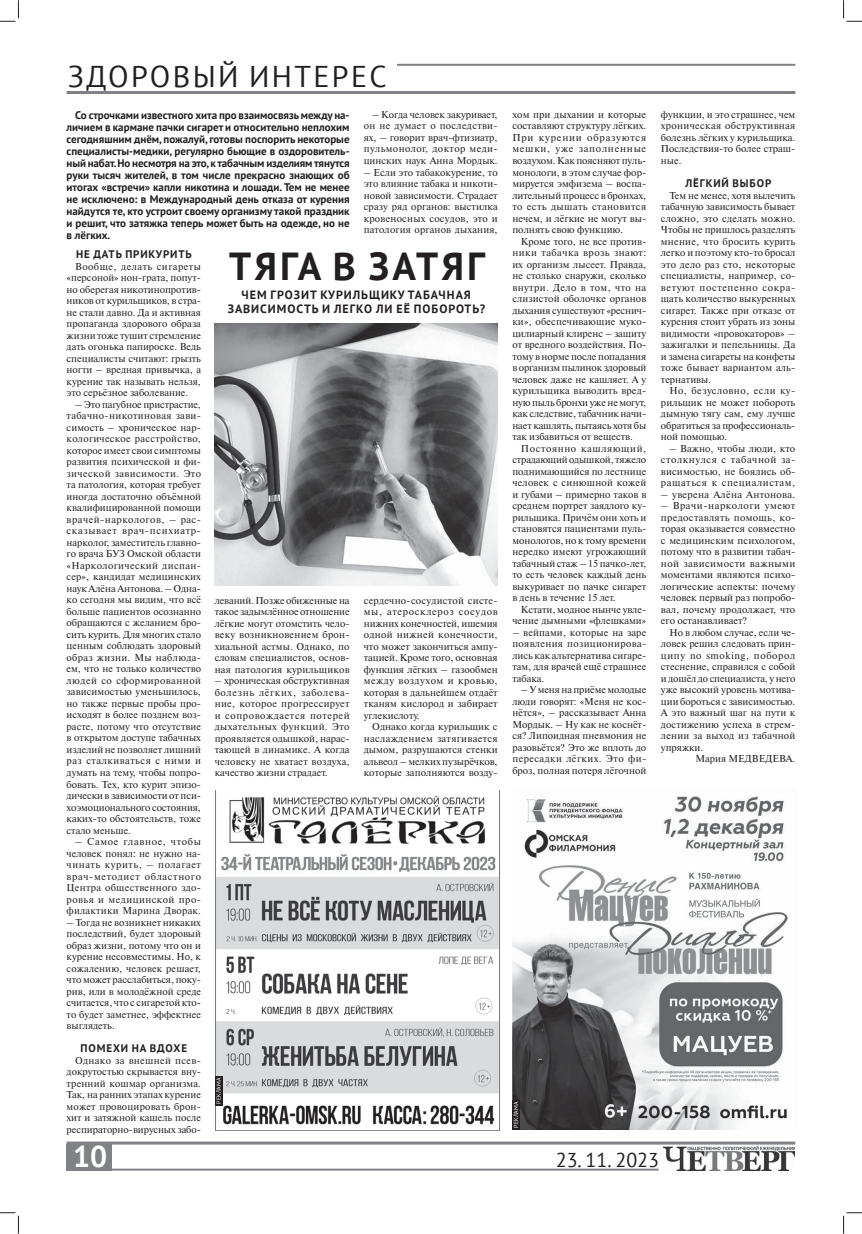
<style>
.page{position:relative;width:862px;height:1234px;background:#fff}
.page>*{position:absolute;margin:0;border:0;box-sizing:border-box;transform-origin:0 0}
.t1{font:700 39px "PT Sans";letter-spacing:.08em;color:#231f20}
.t2{font:30px "PT Sans";letter-spacing:.08em;color:#231f20}
.t3{font:700 30px "PT Sans";color:#fff}
.t4{font:20px "PT Sans";color:#231f20}
.t5{font:700 12px/14px "PT Sans";letter-spacing:.08em;color:#231f20;text-align:center}
.t6{font:700 11px/12px "PT Sans";color:#231f20;text-align:justify}
.t7{font:700 11px "PT Sans";letter-spacing:.08em;color:#231f20}
.t8{font:10px/11.5px "Newton C";color:#231f20;text-align:justify}
.t9{font:10px "Newton C";letter-spacing:.03em;color:#231f20}
.t10{font:6px "PT Sans";color:#fff}
</style>
<div class="page">
<hr style="left:67px;top:1168px;width:591px;height:2px;background:#808285">
<div style="left:67px;top:1144px;width:45px;height:26px;background:#808285"></div>
<hr style="left:67px;top:1141px;width:728px;height:3px;background:#808285">
<img style="left:664px;top:1146px;width:131px;height:24px">
<hr style="left:397px;top:64px;width:398px;height:2px;background:#808285">
<hr style="left:67px;top:91px;width:728px;height:3px;background:#808285">
<img style="left:512px;top:796px;width:276px;height:333px">
<div style="left:512px;top:1099px;width:7px;height:30px;background:#231f20"></div>
<img style="left:215px;top:790px;width:284px;height:340px">
<div style="left:215px;top:1075px;width:7px;height:30px;background:#231f20"></div>
<img style="left:215px;top:323px;width:283px;height:262px">
<svg style="left:0;top:0;width:19px;height:22px"></svg>
<svg style="left:0;top:1212px;width:19px;height:21px"></svg>
<svg style="left:843px;top:0;width:19px;height:22px"></svg>
<svg style="left:843px;top:1212px;width:19px;height:21px"></svg>
<h2 class="t2" style="left:68px;top:56px;width:320px">ЗДОРОВЫЙ ИНТЕРЕС</h2>
<p class="t6" style="left:67px;top:108px;width:284px;text-indent:9px">Со строчками известного хита про взаимосвязь между на&shy;личием в кармане пачки сигарет и относительно неплохим сегодняшним днём, пожалуй, готовы поспорить некоторые специалисты-медики, регулярно бьющие в оздоровитель&shy;ный набат. Но несмотря на это, к табачным изделиям тянутся руки тысяч жителей, в том числе прекрасно знающих об итогах «встречи» капли никотина и лошади. Тем не менее не исключено: в Международный день отказа от курения найдутся те, кто устроит своему организму такой праздник и решит, что затяжка теперь может быть на одежде, но не в лёгких.</p>
<p class="t8" style="left:364px;top:110px;width:135px;text-indent:9px">– Когда человек закуривает, он не думает о последстви&shy;ях, – говорит врач-фтизиатр, пульмонолог, доктор меди&shy;цинских наук Анна Мордык.</p>
<p class="t8" style="left:364px;top:167px;width:135px">– Если это табакокурение, то это влияние табака и никоти&shy;новой зависимости. Страдает сразу ряд органов: выстилка кровеносных сосудов, это и патология органов дыхания,</p>
<p class="t7" style="left:76px;top:247px;width:117px">НЕ ДАТЬ ПРИКУРИТЬ</p>
<p class="t8" style="left:67px;top:261px;width:136px;text-indent:9px">Вообще, делать сигареты «персоной» нон-грата, попут&shy;но оберегая никотинопротив&shy;ников от курильщиков, в стра&shy;не стали давно. Да и активная пропаганда здорового образа жизни тоже тушит стремление дать огонька папироске. Ведь специалисты считают: грызть ногти – вредная привычка, а курение так называть нельзя, это серьёзное заболевание.</p>
<p class="t8" style="left:67px;top:399px;width:136px;text-indent:9px">– Это пагубное пристрастие, табачно-никотиновая зави&shy;симость – хроническое нар&shy;кологическое расстройство, которое имеет свои симптомы развития психической и фи&shy;зической зависимости. Это та патология, которая требует иногда достаточно объёмной квалифицированной помощи врачей-наркологов, – рас&shy;сказывает врач-психиатр&shy;нарколог, заместитель главно&shy;го врача БУЗ Омской области «Наркологический диспан&shy;сер», кандидат медицинских наук Алёна Антонова. – Одна&shy;ко сегодня мы видим, что всё больше пациентов осознанно обращаются с желанием бро&shy;сить курить. Для многих стало ценным соблюдать здоровый образ жизни. Мы наблюда&shy;ем, что не только количество людей со сформированной зависимостью уменьшилось, но также первые пробы про&shy;исходят в более позднем воз&shy;расте, потому что отсутствие в открытом доступе табачных изделий не позволяет лишний раз сталкиваться с ними и думать на тему, чтобы попро&shy;бовать. Тех, кто курит эпизо&shy;дически в зависимости от пси&shy;хоэмоционального состояния, каких-то обстоятельств, тоже стало меньше.</p>
<p class="t8" style="left:67px;top:836px;width:136px;text-indent:9px">– Самое главное, чтобы человек понял: не нужно на&shy;чинать курить, – полагает врач-методист областного Центра общественного здо&shy;ровья и медицинской про&shy;филактики Марина Дворак.</p>
<p class="t8" style="left:67px;top:917px;width:136px">– Тогда не возникнет никаких последствий, будет здоровый образ жизни, потому что он и курение несовместимы. Но, к сожалению, человек решает, что может расслабиться, поку&shy;рив, или в молодёжной среде считается, что с сигаретой кто&shy;то будет заметнее, эффектнее выглядеть.</p>
<p class="t7" style="left:81px;top:1040px;width:108px">ПОМЕХИ НА ВДОХЕ</p>
<p class="t8" style="left:67px;top:1055px;width:136px;text-indent:9px">Однако за внешней псев&shy;докрутостью скрывается вну&shy;тренний кошмар организма.<br>Так, на ранних этапах курение может провоцировать брон&shy;хит и затяжной кашель после респираторно-вирусных забо-</p>
<h1 class="t1" style="left:229px;top:240px;width:257px">ТЯГА В ЗАТЯГ</h1>
<p class="t5" style="left:228px;top:288px;width:259px">ЧЕМ ГРОЗИТ КУРИЛЬЩИКУ ТАБАЧНАЯ<br>ЗАВИСИМОСТЬ И ЛЕГКО ЛИ ЕЁ ПОБОРОТЬ?</p>
<p class="t8" style="left:215px;top:595px;width:136px">леваний. Позже обиженные на такое задымлённое отношение лёгкие могут отомстить чело&shy;веку возникновением брон&shy;хиальной астмы. Однако, по словам специалистов, основ&shy;ная патология курильщиков</p>
<p class="t8" style="left:215px;top:676px;width:136px">– хроническая обструктивная болезнь лёгких, заболева&shy;ние, которое прогрессирует и сопровождается потерей дыхательных функций. Это проявляется одышкой, нарас&shy;тающей в динамике. А когда человеку не хватает воздуха, качество жизни страдает.</p>
<p class="t8" style="left:364px;top:595px;width:135px">сердечно-сосудистой систе&shy;мы, атеросклероз сосудов нижних конечностей, ишемия одной нижней конечности, что может закончиться ампу&shy;тацией. Кроме того, основная функция лёгких – газообмен между воздухом и кровью, которая в дальнейшем отдаёт тканям кислород и забирает углекислоту.</p>
<p class="t8" style="left:364px;top:722px;width:135px;text-indent:9px">Однако когда курильщик с наслаждением затягивается дымом, разрушаются стенки альвеол – мелких пузырёчков, которые заполняются возду-</p>
<p class="t10" style="left:215px;top:1103px;width:27px;rotate:-90deg">РЕКЛАМА</p>
<p class="t8" style="left:512px;top:110px;width:135px">хом при дыхании и которые составляют структуру лёгких.<br>При курении образуются мешки, уже заполненные воздухом. Как поясняют пуль&shy;монологи, в этом случае фор&shy;мируется эмфизема – воспа&shy;лительный процесс в бронхах, то есть дышать становится нечем, и лёгкие не могут вы&shy;полнять свою функцию.</p>
<p class="t8" style="left:512px;top:236px;width:135px;text-indent:9px">Кроме того, не все против&shy;ники табачка врозь знают: их организм лысеет. Правда, не столько снаружи, сколько внутри. Дело в том, что на слизистой оболочке органов дыхания существуют «реснич&shy;ки», обеспечивающие муко&shy;цилиарный клиренс – защиту от вредного воздействия. По&shy;тому в норме после попадания в организм пылинок здоровый человек даже не кашляет. А у курильщика выводить вред&shy;ную пыль бронхи уже не могут, как следствие, табачник начи&shy;нает кашлять, пытаясь хотя бы так избавиться от веществ.</p>
<p class="t8" style="left:512px;top:443px;width:135px;text-indent:9px">Постоянно кашляющий, страдающий одышкой, тяжело поднимающийся по лестнице человек с синюшной кожей и губами – примерно таков в среднем портрет заядлого ку&shy;рильщика. Причём они хоть и становятся пациентами пуль&shy;монологов, но к тому времени нередко имеют угрожающий табачный стаж – 15 пачко-лет, то есть человек каждый день выкуривает по пачке сигарет в день в течение 15 лет.</p>
<p class="t8" style="left:512px;top:604px;width:135px;text-align:right">Кстати, модное нынче увле&shy;чение дымными «флешками»</p>
<p class="t8" style="left:512px;top:627px;width:135px">– вейпами, которые на заре появления позиционирова&shy;лись как альтернатива сигаре&shy;там, для врачей ещё страшнее табака.</p>
<p class="t8" style="left:512px;top:685px;width:135px;text-indent:9px">– У меня на приёме молодые люди говорят: «Меня не кос&shy;нётся», – рассказывает Анна Мордык. – Ну как не коснёт&shy;ся? Липоидная пневмония не разовьётся? Это же вплоть до пересадки лёгких. Это фи&shy;броз, полная потеря лёгочной</p>
<p class="t8" style="left:661px;top:110px;width:136px">функции, и это страшнее, чем хроническая обструктивная болезнь лёгких у курильщика.<br>Последствия-то более страш&shy;ные.</p>
<p class="t7" style="left:685px;top:176px;width:87px">ЛЁГКИЙ ВЫБОР</p>
<p class="t8" style="left:661px;top:190px;width:136px;text-indent:9px">Тем не менее, хотя вылечить табачную зависимость бывает сложно, это сделать можно.<br>Чтобы не пришлось разделять мнение, что бросить курить легко и поэтому кто-то бросал это дело раз сто, некоторые специалисты, например, со&shy;ветуют постепенно сокра&shy;щать количество выкуренных сигарет. Также при отказе от курения стоит убрать из зоны видимости «провокаторов» – зажигалки и пепельницы. Да и замена сигареты на конфеты тоже бывает вариантом аль&shy;тернативы.</p>
<p class="t8" style="left:661px;top:386px;width:136px;text-indent:9px">Но, безусловно, если ку&shy;рильщик не может побороть дымную тягу сам, ему лучше обратиться за профессиональ&shy;ной помощью.</p>
<p class="t8" style="left:661px;top:443px;width:136px;text-indent:9px">– Важно, чтобы люди, кто столкнулся с табачной за&shy;висимостью, не боялись об&shy;ращаться к специалистам,</p>
<p class="t9" style="left:661px;top:490px;width:136px">– уверена Алёна Антонова.</p>
<p class="t8" style="left:661px;top:501px;width:136px">– Врачи-наркологи умеют предоставлять помощь, ко&shy;торая оказывается совместно с медицинским психологом, потому что в развитии табач&shy;ной зависимости важными моментами являются психо&shy;логические аспекты: почему человек первый раз попробо&shy;вал, почему продолжает, что его останавливает?</p>
<p class="t8" style="left:661px;top:627px;width:136px;text-indent:9px">Но в любом случае, если че&shy;ловек решил следовать прин&shy;ципу no smoking, поборол стеснение, справился с собой и дошёл до специалиста, у него уже высокий уровень мотива&shy;ции бороться с зависимостью.<br>А это важный шаг на пути к достижению успеха в стрем&shy;лении за выход из табачной упряжки.</p>
<p class="t8" style="left:695px;top:754px;width:101px">Мария МЕДВЕДЕВА.</p>
<p class="t10" style="left:512px;top:1127px;width:27px;rotate:-90deg">РЕКЛАМА</p>
<h2 class="t3" style="left:72px;top:1136px;width:36px">10</h2>
<h3 class="t4" style="left:556px;top:1145px;width:105px">23. 11. 2023</h3>
</div>
